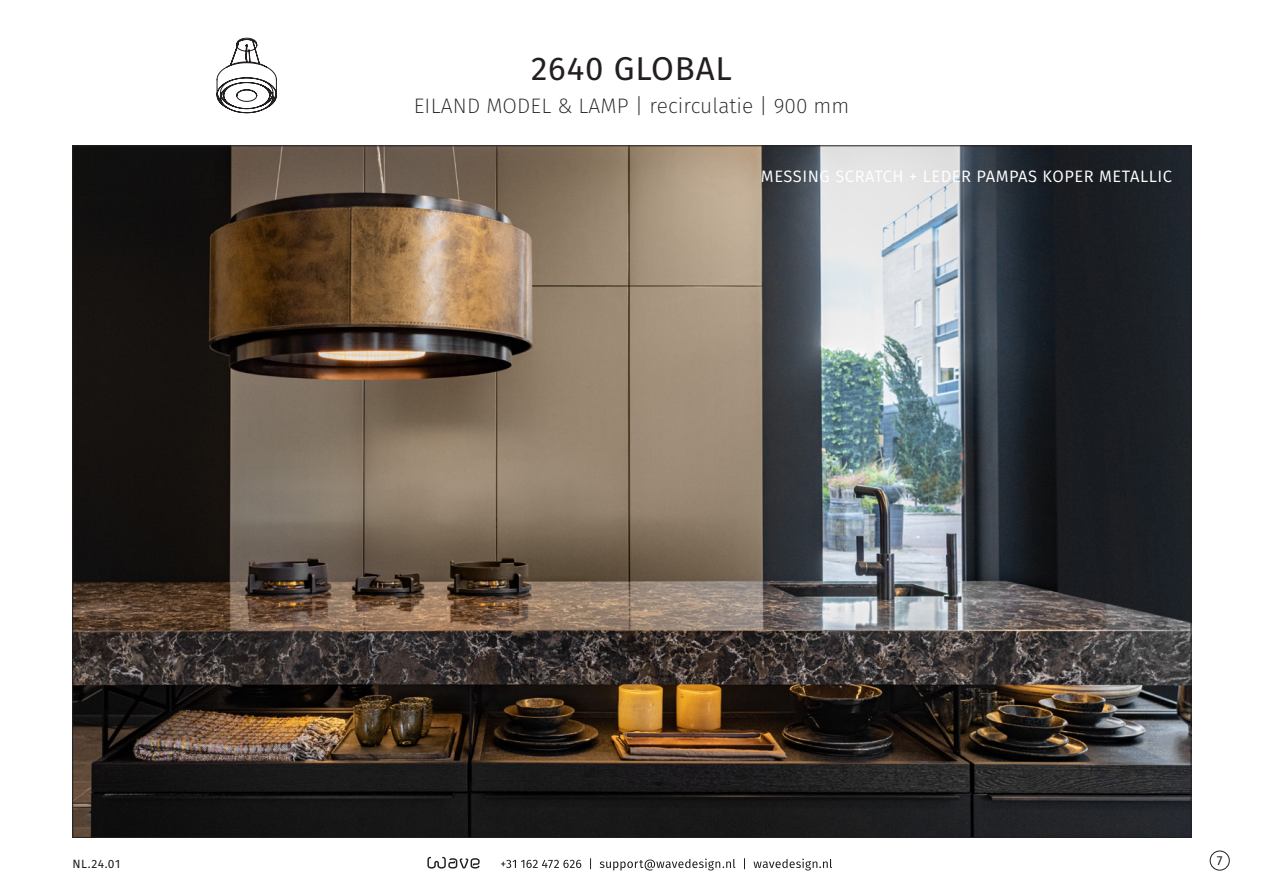
<style>
.page{position:relative;width:1263px;height:893px;background:#fff}
.page>*{position:absolute;margin:0;border:0;box-sizing:border-box;transform-origin:0 0}
.t1{font:33px "Fira Sans";letter-spacing:.025em;color:#231f20}
.t2{font:200 21px "Fira Sans";color:#231f20}
.t3{font:16.5px "Fira Sans";letter-spacing:.035em;color:#fff}
.t4{font:12.9px "Fira Sans";color:#231f20}
.t5{font:12px "Fira Sans";color:#231f20}
</style>
<div class="page">
<img style="left:74px;top:147px;width:1115px;height:689px">
<svg style="left:217px;top:38px;width:60px;height:75px"></svg>
<div style="left:1210px;top:851px;width:19px;height:19px;border:1px solid #231f20;border-radius:50%"></div>
<svg style="left:427px;top:857px;width:53px;height:12px"></svg>
<svg style="left:501px;top:858px;width:331px;height:12px"></svg>
<p class="t1" style="left:531px;top:43px;width:202px">2640 GLOBAL</p>
<p class="t2" style="left:414px;top:91px;width:437px">EILAND MODEL &amp; LAMP | recirculatie | 900 mm</p>
<p class="t3" style="left:761px;top:164px;width:413px">MESSING SCRATCH + LEDER PAMPAS KOPER METALLIC</p>
<p class="t5" style="left:72px;top:855px;width:50px">NL.24.01</p>
<p class="t4" style="left:1217px;top:850px;width:7px">7</p>
</div>
